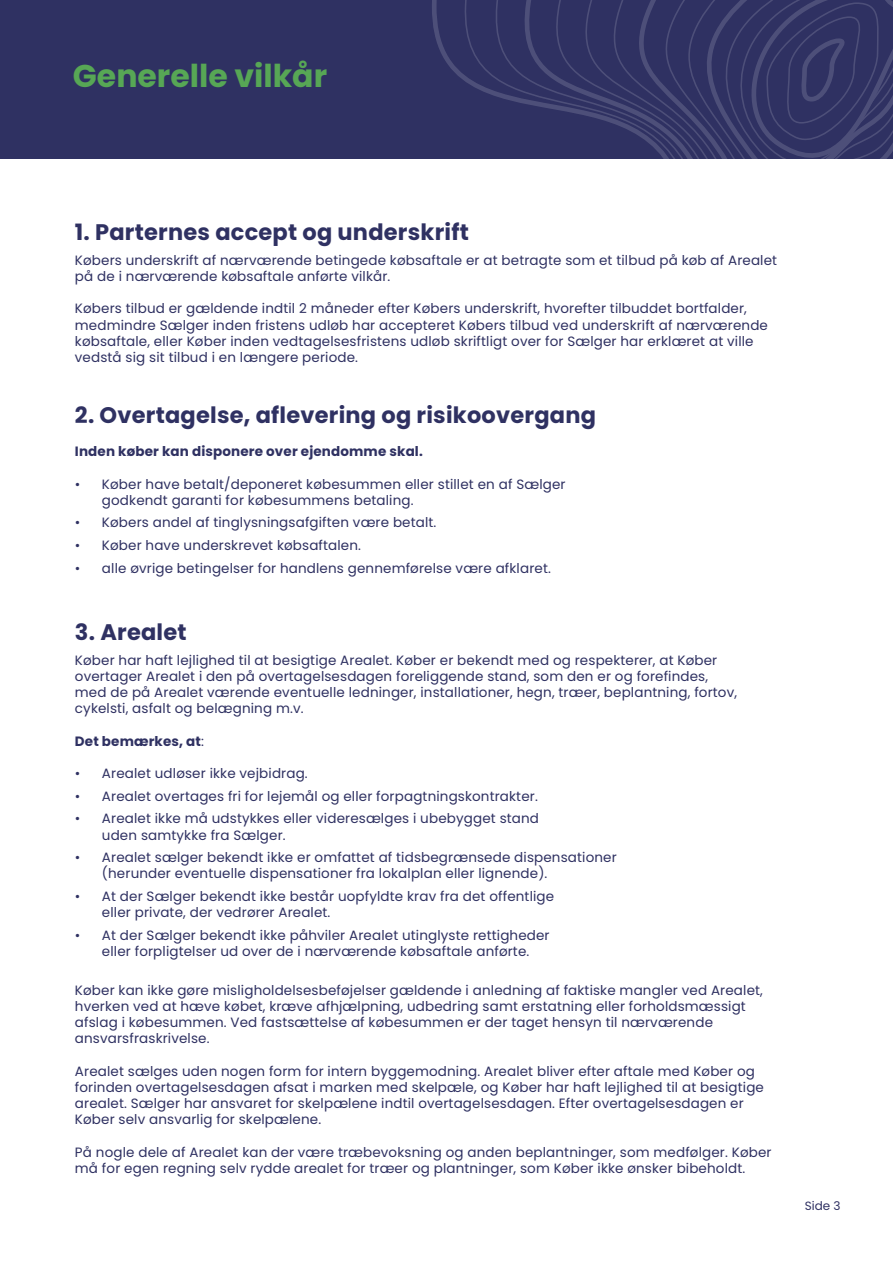
<style>
.page{position:relative;width:893px;height:1263px;background:#fff}
.page>*{position:absolute;margin:0;border:0;box-sizing:border-box;transform-origin:0 0}
.t1{font:700 31.5px "Poppins";color:#57a755}
.t2{font:700 22.5px "Poppins";letter-spacing:.01em;color:#2f3162}
.t3{font:13.5px/16.2px "Poppins";letter-spacing:.01em;color:#2f3162}
.t4{font:700 13.5px "Poppins";letter-spacing:.01em;color:#2f3162}
.t5{font:12px "Poppins";color:#2f3162}
.s1{font-weight:400}
</style>
<div class="page">
<div style="left:0;top:0;width:893px;height:159px;background:#2f3162"></div>
<svg style="left:432px;top:0;width:178px;height:122px"></svg>
<svg style="left:610px;top:0;width:283px;height:159px"></svg>
<h1 class="t1" style="left:73px;top:58px;width:256px">Generelle vilkår</h1>
<h2 class="t2" style="left:75px;top:219px;width:395px">1. Parternes accept og underskrift</h2>
<p class="t3" style="left:75px;top:252px;width:704px">Købers underskrift af nærværende betingede købsaftale er at betragte som et tilbud på køb af Arealet på de i nærværende købsaftale anførte vilkår.</p>
<p class="t3" style="left:75px;top:301px;width:694px">Købers tilbud er gældende indtil 2 måneder efter Købers underskrift, hvorefter tilbuddet bortfalder, medmindre Sælger inden fristens udløb har accepteret Købers tilbud ved underskrift af nærværende købsaftale, eller Køber inden vedtagelsesfristens udløb skriftligt over for Sælger har erklæret at ville vedstå sig sit tilbud i en længere periode.</p>
<h2 class="t2" style="left:75px;top:402px;width:523px">2. Overtagelse, aflevering og risikoovergang</h2>
<p class="t4" style="left:75px;top:444px;width:349px">Inden køber kan disponere over ejendomme skal.</p>
<p class="t3" style="left:102px;top:476px;width:465px;text-indent:-27px">• Køber have betalt/deponeret købesummen eller stillet en af Sælger godkendt garanti for købesummens betaling.</p>
<p class="t3" style="left:75px;top:515px;width:363px">• Købers andel af tinglysningsafgiften være betalt.</p>
<p class="t3" style="left:75px;top:537px;width:288px">• Køber have underskrevet købsaftalen.</p>
<p class="t3" style="left:75px;top:560px;width:477px">• alle øvrige betingelser for handlens gennemførelse være afklaret.</p>
<h2 class="t2" style="left:75px;top:619px;width:113px">3. Arealet</h2>
<p class="t3" style="left:75px;top:652px;width:664px">Køber har haft lejlighed til at besigtige Arealet. Køber er bekendt med og respekterer, at Køber overtager Arealet i den på overtagelsesdagen foreliggende stand, som den er og forefindes, med de på Arealet værende eventuelle ledninger, installationer, hegn, træer, beplantning, fortov, cykelsti, asfalt og belægning m.v.</p>
<p class="t4" style="left:75px;top:733px;width:131px">Det bemærkes, at<span class="s1">:</span></p>
<p class="t3" style="left:75px;top:765px;width:234px">• Arealet udløser ikke vejbidrag.</p>
<p class="t3" style="left:75px;top:788px;width:464px">• Arealet overtages fri for lejemål og eller forpagtningskontrakter.</p>
<p class="t3" style="left:102px;top:810px;width:439px;text-indent:-27px">• Arealet ikke må udstykkes eller videresælges i ubebygget stand uden samtykke fra Sælger.</p>
<p class="t3" style="left:102px;top:849px;width:516px;text-indent:-27px">• Arealet sælger bekendt ikke er omfattet af tidsbegrænsede dispensationer (herunder eventuelle dispensationer fra lokalplan eller lignende).</p>
<p class="t3" style="left:102px;top:888px;width:454px;text-indent:-27px">• At der Sælger bekendt ikke består uopfyldte krav fra det offentlige eller private, der vedrører Arealet.</p>
<p class="t3" style="left:75px;top:927px;width:476px;text-align:center">• At der Sælger bekendt ikke påhviler Arealet utinglyste rettigheder eller forpligtelser ud over de i nærværende købsaftale anførte.</p>
<p class="t3" style="left:75px;top:982px;width:689px">Køber kan ikke gøre misligholdelsesbeføjelser gældende i anledning af faktiske mangler ved Arealet, hverken ved at hæve købet, kræve afhjælpning, udbedring samt erstatning eller forholdsmæssigt afslag i købesummen. Ved fastsættelse af købesummen er der taget hensyn til nærværende ansvarsfraskrivelse.</p>
<p class="t3" style="left:75px;top:1063px;width:690px">Arealet sælges uden nogen form for intern byggemodning. Arealet bliver efter aftale med Køber og forinden overtagelsesdagen afsat i marken med skelpæle, og Køber har haft lejlighed til at besigtige arealet. Sælger har ansvaret for skelpælene indtil overtagelsesdagen. Efter overtagelsesdagen er Køber selv ansvarlig for skelpælene.</p>
<p class="t3" style="left:75px;top:1144px;width:698px">På nogle dele af Arealet kan der være træbevoksning og anden beplantninger, som medfølger. Køber må for egen regning selv rydde arealet for træer og plantninger, som Køber ikke ønsker bibeholdt.</p>
<p class="t5" style="left:805px;top:1199px;width:37px">Side 3</p>
</div>
